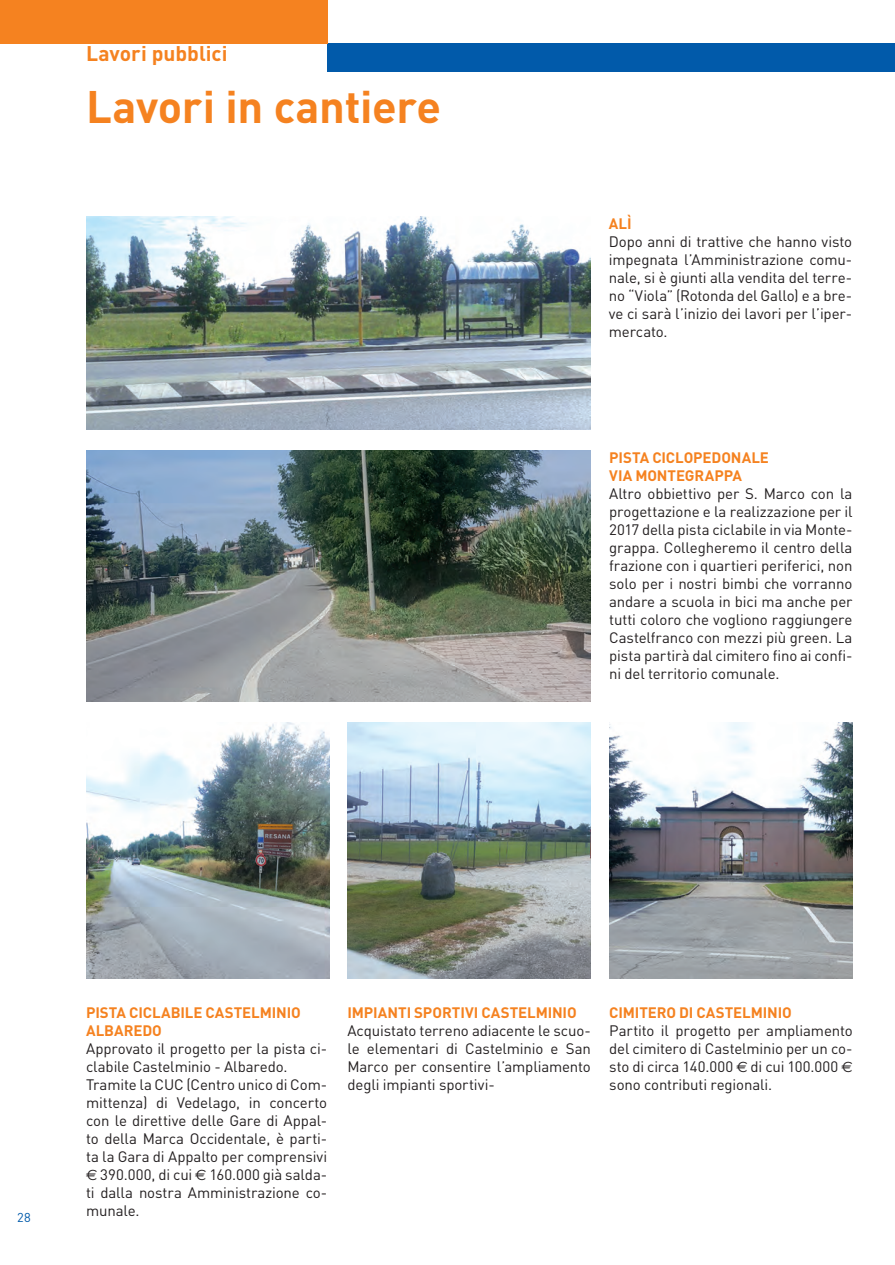
<style>
.page{position:relative;width:895px;height:1265px;background:#fff}
.page>*{position:absolute;margin:0;border:0;box-sizing:border-box;transform-origin:0 0}
.t1{font:700 45px "DIN";letter-spacing:-.01em;color:#f58220}
.t2{font:700 21px "DIN";color:#f58220}
.t3{font:15px/18px "DIN";letter-spacing:-.01em;color:#231f20;text-align:justify}
.t4{font:700 15px/18px "DIN";letter-spacing:-.005em;color:#f58220}
.t5{font:12.75px "DIN";color:#015aaa}
.s1{font-family:"Euro Sans"}
</style>
<div class="page">
<hr style="left:894px;top:945px;width:1px;height:320px;background:#d4daed">
<div style="left:327px;top:43px;width:567px;height:29px;background:#015aaa"></div>
<div style="left:0;top:0;width:327px;height:43px;background:#f58220"></div>
<hr style="left:894px;top:0;width:1px;height:43px;background:#f58220">
<img style="left:86px;top:217px;width:504px;height:212px">
<img style="left:86px;top:451px;width:504px;height:251px">
<img style="left:86px;top:723px;width:243px;height:255px">
<img style="left:347px;top:723px;width:243px;height:255px">
<img style="left:609px;top:723px;width:243px;height:255px">
<h2 class="t2" style="left:86px;top:40px;width:143px">Lavori pubblici</h2>
<h1 class="t1" style="left:86px;top:78px;width:356px">Lavori in cantiere</h1>
<p class="t4" style="left:608px;top:214px;width:24px">Alì</p>
<p class="t3" style="left:608px;top:233px;width:245px">Dopo anni di trattive che hanno visto impegnata l’Amministrazione comu&shy;nale, si è giunti alla vendita del terre&shy;no “Viola” (Rotonda del Gallo) e a bre&shy;ve ci sarà l’inizio dei lavori per l’iper&shy;mercato.</p>
<p class="t4" style="left:609px;top:448px;width:161px">PISTA CICLOPEDONALE<br>VIA MONTEGRAPPA</p>
<p class="t3" style="left:609px;top:485px;width:245px">Altro obbiettivo per S. Marco con la progettazione e la realizzazione per il 2017 della pista ciclabile in via Monte&shy;grappa. Collegheremo il centro della frazione con i quartieri periferici, non solo per i nostri bimbi che vorranno andare a scuola in bici ma anche per tutti coloro che vogliono raggiungere Castelfranco con mezzi più green. La pista partirà dal cimitero fino ai confi&shy;ni del territorio comunale.</p>
<p class="t5" style="left:17px;top:1209px;width:15px">28</p>
<p class="t4" style="left:86px;top:1003px;width:18px">Pista</p>
<p class="t4" style="left:129px;top:1003px;width:9px">ciclabile</p>
<p class="t4" style="left:205px;top:1003px;width:15px">Castelmini</p>
<p class="t4" style="left:291px;top:1003px;width:11px">o</p>
<p class="t4" style="left:86px;top:1021px;width:20px">Albare</p>
<p class="t4" style="left:142px;top:1021px;width:21px">do</p>
<p class="t3" style="left:86px;top:1039px;width:242px;text-align:left">Approvato il progetto per la pista ci&shy;clabile Castelminio - Albaredo.<br>Tramite la CUC (Centro unico di Com&shy;mittenza) di Vedelago, in concerto con le direttive delle Gare di Appal&shy;to della Marca Occidentale, è parti&shy;ta la Gara di Appalto per comprensivi <span class="s1">€</span> 390.000, di cui <span class="s1">€</span> 160.000 già salda&shy;ti dalla nostra Amministrazione co&shy;munale.</p>
<p class="t4" style="left:347px;top:1003px;width:229px">IMPIANTI SPORTIVI CASTELMINIO</p>
<p class="t3" style="left:347px;top:1021px;width:245px">Acquistato terreno adiacente le scuo&shy;le elementari di Castelminio e San Marco per consentire l’ampliamento degli impianti sportivi-</p>
<p class="t4" style="left:609px;top:1003px;width:182px">CIMITERO DI CASTELMINIO</p>
<p class="t3" style="left:609px;top:1021px;width:245px">Partito il progetto per ampliamento del cimitero di Castelminio per un co&shy;sto di circa 140.000 <span class="s1">€</span> di cui 100.000 <span class="s1">€ </span>sono contributi regionali.</p>
</div>
